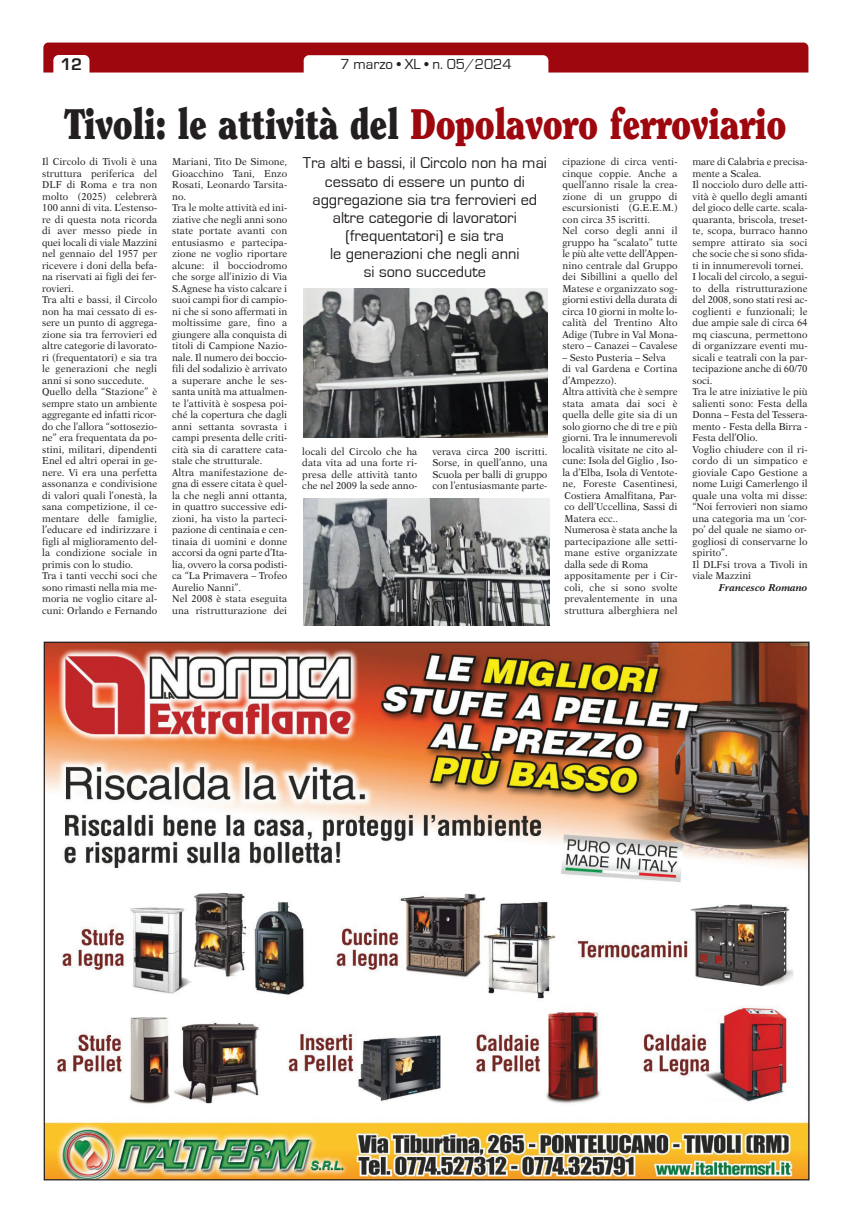
<style>
.page{position:relative;width:851px;height:1223px;background:#fff}
.page>*{position:absolute;margin:0;border:0;box-sizing:border-box;transform-origin:0 0}
.t1{font:900 42.5px "Clearface";letter-spacing:-.015em;color:#9d070d;scale:.85 1}
.t2{font:700 17.5px "Eurostile";color:#231f20}
.t3{font:16.25px/18.1px "Eurostile";color:#231f20;text-align:center}
.t4{font:15px "Eurostile";color:#231f20}
.t5{font:10px/11.5px "New Aster";color:#231f20;text-align:justify;scale:.95 1}
.t6{font:italic 700 10px "New Aster";letter-spacing:-.005em;color:#231f20;scale:.95 1}
.s1{color:#231f20}
</style>
<div class="page">
<div style="left:43px;top:43px;width:765px;height:29px;background:#9d070d"></div>
<div style="left:303px;top:55px;width:245px;height:23px;background:#fff;border-radius:5px"></div>
<div style="left:53px;top:55px;width:36px;height:24px;background:#fff;border-radius:5px"></div>
<div style="left:303px;top:288px;width:244px;height:153px;background:linear-gradient(to right,#fff,#fff)"></div>
<img style="left:304px;top:288px;width:243px;height:149px">
<img style="left:303px;top:498px;width:246px;height:128px">
<img style="left:46px;top:643px;width:761px;height:535px">
<p class="t2" style="left:61px;top:56px;width:23px">12</p>
<p class="t4" style="left:340px;top:57px;width:173px">7 marzo • XL • n. 05/2024</p>
<p class="t1" style="left:64px;top:106px;width:851px"><span class="s1">Tivoli: le attività del</span> Dopolavoro ferroviario</p>
<p class="t3" style="left:303px;top:154px;width:246px">Tra alti e bassi, il Circolo non ha mai cessato di essere un punto di aggregazione sia tra ferrovieri ed altre categorie di lavoratori (frequentatori) e sia tra</p>
<p class="t3" style="left:330px;top:245px;width:191px">le generazioni che negli anni</p>
<p class="t3" style="left:364px;top:263px;width:124px">si sono succedute</p>
<p class="t5" style="left:42px;top:157px;width:123px">Il Circolo di Tivoli è una struttura periferica del DLF di Roma e tra non molto (2025) celebrerà 100 anni di vita. L’estenso&shy;re di questa nota ricorda di aver messo piede in quei locali di viale Mazzini nel gennaio del 1957 per ricevere i doni della befa&shy;na riservati ai figli dei fer&shy;rovieri.</p>
<p class="t5" style="left:42px;top:295px;width:123px">Tra alti e bassi, il Circolo non ha mai cessato di es&shy;sere un punto di aggrega&shy;zione sia tra ferrovieri ed altre categorie di lavorato&shy;ri (frequentatori) e sia tra le generazioni che negli anni si sono succedute.</p>
<p class="t5" style="left:42px;top:387px;width:123px">Quello della “Stazione” è sempre stato un ambiente aggregante ed infatti ricor&shy;do che l’allora “sottosezio&shy;ne” era frequentata da po&shy;stini, militari, dipendenti Enel ed altri operai in ge&shy;nere. Vi era una perfetta assonanza e condivisione di valori quali l’onestà, la sana competizione, il ce&shy;mentare delle famiglie, l’educare ed indirizzare i figli al miglioramento del&shy;la condizione sociale in primis con lo studio.</p>
<p class="t5" style="left:42px;top:571px;width:123px">Tra i tanti vecchi soci che sono rimasti nella mia me&shy;moria ne voglio citare al&shy;cuni: Orlando e Fernando</p>
<p class="t5" style="left:562px;top:157px;width:123px">cipazione di circa venti&shy;cinque coppie. Anche a quell’anno risale la crea&shy;zione di un gruppo di escursionisti (G.E.E.M.) con circa 35 iscritti.</p>
<p class="t5" style="left:562px;top:226px;width:123px">Nel corso degli anni il gruppo ha “scalato” tutte le più alte vette dell’Appen&shy;nino centrale dal Gruppo dei Sibillini a quello del Matese e organizzato sog&shy;giorni estivi della durata di circa 10 giorni in molte lo&shy;calità del Trentino Alto Adige (Tubre in Val Mona&shy;stero – Canazei – Cavalese</p>
<p class="t5" style="left:562px;top:352px;width:110px">– Sesto Pusteria – Selva</p>
<p class="t5" style="left:562px;top:364px;width:123px">di val Gardena e Cortina d’Ampezzo).</p>
<p class="t5" style="left:562px;top:387px;width:123px">Altra attività che è sempre stata amata dai soci è quella delle gite sia di un solo giorno che di tre e più giorni. Tra le innumerevoli località visitate ne cito al&shy;cune: Isola del Giglio , Iso&shy;la d’Elba, Isola di Ventote&shy;ne, Foreste Casentinesi, Costiera Amalfitana, Par&shy;co dell’Uccellina, Sassi di Matera ecc..</p>
<p class="t5" style="left:564px;top:525px;width:120px">Numerosa è stata anche la partecipazione alle setti&shy;mane estive organizzate dalla sede di Roma</p>
<p class="t5" style="left:564px;top:571px;width:120px">appositamente per i Cir&shy;coli, che si sono svolte prevalentemente in una struttura alberghiera nel</p>
<p class="t5" style="left:692px;top:157px;width:123px">mare di Calabria e precisa&shy;mente a Scalea.</p>
<p class="t5" style="left:692px;top:180px;width:123px">Il nocciolo duro delle atti&shy;vità è quello degli amanti del gioco delle carte. scala&shy;quaranta, briscola, treset&shy;te, scopa, burraco hanno sempre attirato sia soci che socie che si sono sfida&shy;ti in innumerevoli tornei.</p>
<p class="t5" style="left:692px;top:272px;width:123px">I locali del circolo, a segui&shy;to della ristrutturazione del 2008, sono stati resi ac&shy;coglienti e funzionali; le due ampie sale di circa 64 mq ciascuna, permettono di organizzare eventi mu&shy;sicali e teatrali con la par&shy;tecipazione anche di 60/70 soci.</p>
<p class="t5" style="left:692px;top:387px;width:123px">Tra le atre iniziative le più salienti sono: Festa della Donna – Festa del Tessera&shy;mento - Festa della Birra - Festa dell’Olio.</p>
<p class="t5" style="left:692px;top:444px;width:123px">Voglio chiudere con il ri&shy;cordo di un simpatico e gioviale Capo Gestione a nome Luigi Camerlengo il quale una volta mi disse: “Noi ferrovieri non siamo una categoria ma un ‘cor&shy;po’ del quale ne siamo or&shy;gogliosi di conservarne lo spirito”.</p>
<p class="t5" style="left:692px;top:559px;width:123px">Il DLFsi trova a Tivoli in viale Mazzini</p>
<p class="t6" style="left:718px;top:583px;width:95px">Francesco Romano</p>
<p class="t5" style="left:172px;top:157px;width:123px">Mariani, Tito De Simone, Gioacchino Tani, Enzo Rosati, Leonardo Tarsita&shy;no.</p>
<p class="t5" style="left:172px;top:203px;width:123px">Tra le molte attività ed ini&shy;ziative che negli anni sono state portate avanti con entusiasmo e partecipa&shy;zione ne voglio riportare alcune: il bocciodromo che sorge all’inizio di Via S.Agnese ha visto calcare i suoi campi fior di campio&shy;ni che si sono affermati in moltissime gare, fino a giungere alla conquista di titoli di Campione Nazio&shy;nale. Il numero dei boccio&shy;fili del sodalizio è arrivato a superare anche le ses&shy;santa unità ma attualmen&shy;te l’attività è sospesa poi&shy;ché la copertura che dagli anni settanta sovrasta i campi presenta delle criti&shy;cità sia di carattere cata&shy;stale che strutturale.</p>
<p class="t5" style="left:172px;top:467px;width:123px">Altra manifestazione de&shy;gna di essere citata è quel&shy;la che negli anni ottanta, in quattro successive edi&shy;zioni, ha visto la parteci&shy;pazione di centinaia e cen&shy;tinaia di uomini e donne accorsi da ogni parte d’Ita&shy;lia, ovvero la corsa podisti&shy;ca “La Primavera – Trofeo Aurelio Nanni”.</p>
<p class="t5" style="left:172px;top:594px;width:123px">Nel 2008 è stata eseguita una ristrutturazione dei</p>
<p class="t5" style="left:302px;top:446px;width:123px">locali del Circolo che ha data vita ad una forte ri&shy;presa delle attività tanto che nel 2009 la sede anno-</p>
<p class="t5" style="left:432px;top:446px;width:123px">verava circa 200 iscritti.<br>Sorse, in quell’anno, una Scuola per balli di gruppo con l’entusiasmante parte-</p>
</div>
